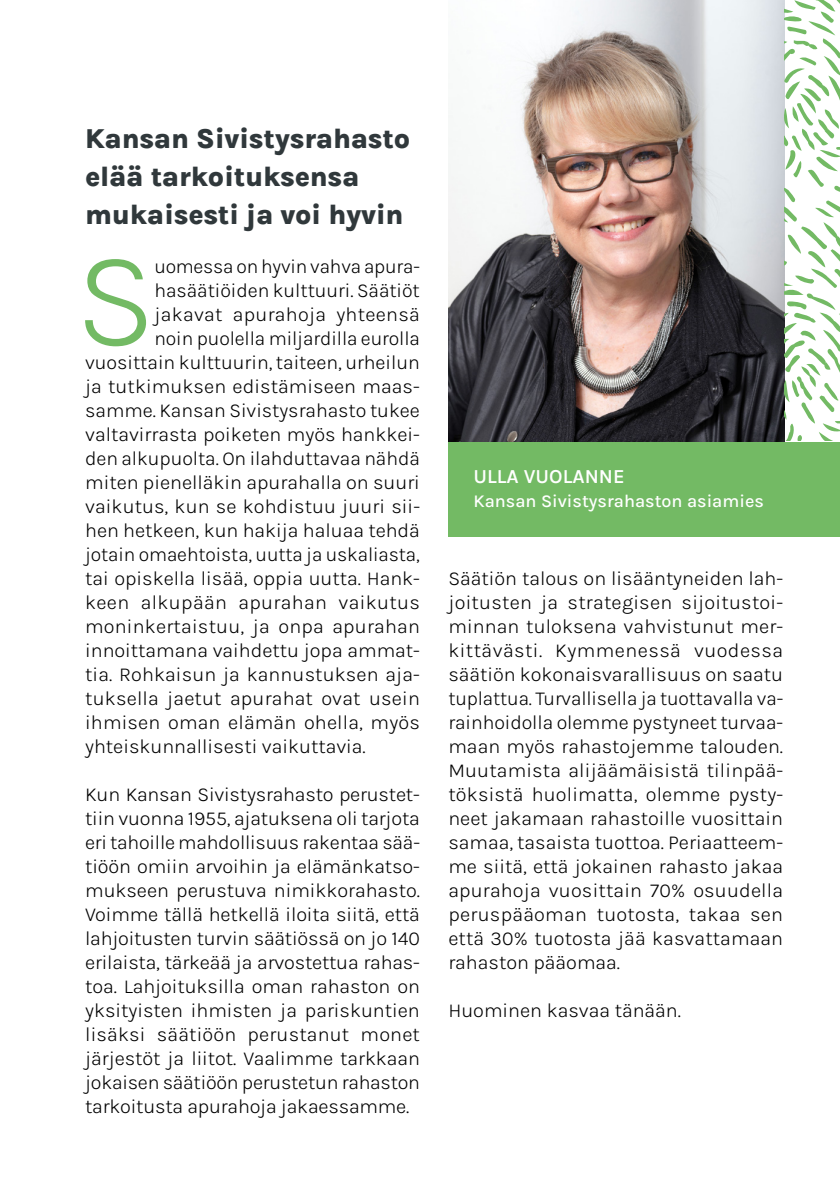
<style>
.page{position:relative;width:840px;height:1191px;background:#fff}
.page>*{position:absolute;margin:0;border:0;box-sizing:border-box;transform-origin:0 0}
.t1{font:300 136.6px "Karla";color:#73ba64}
.t2{font:800 28px/38px "Karla";letter-spacing:-.01em;color:#30383b}
.t3{font:300 20px/24px "Karla";color:#000;text-align:justify}
.t4{font:300 20px "Karla";letter-spacing:.02em;color:#000}
.t5{font:600 20px "Karla";color:#fff}
.t6{font:500 18px "Karla";color:#fff}
</style>
<div class="page">
<img style="left:448px;top:0;width:336px;height:442px">
<svg style="left:784px;top:0;width:56px;height:441px"></svg>
<div style="left:448px;top:442px;width:391px;height:95px;background:#73ba64"></div>
<h2 class="t2" style="left:85px;top:118px;width:326px">Kansan Sivistysrahasto elää tarkoituksensa mukaisesti ja voi hyvin</h2>
<h1 class="t1" style="left:75px;top:213px;width:82px">S</h1>
<p class="t3" style="left:154px;top:254px;width:267px">uomessa on hyvin vahva apura-</p>
<p class="t3" style="left:154px;top:278px;width:267px">hasäätiöiden kulttuuri. Säätiöt</p>
<p class="t3" style="left:154px;top:302px;width:267px">jakavat apurahoja yhteensä</p>
<p class="t3" style="left:154px;top:326px;width:267px">noin puolella miljardilla eurolla</p>
<p class="t3" style="left:85px;top:350px;width:336px">vuosittain kulttuurin, taiteen, urheilun</p>
<p class="t3" style="left:85px;top:374px;width:336px">ja tutkimuksen edistämiseen maas-</p>
<p class="t3" style="left:85px;top:398px;width:336px">samme. Kansan Sivistysrahasto tukee</p>
<p class="t3" style="left:85px;top:422px;width:336px">valtavirrasta poiketen myös hankkei-</p>
<p class="t3" style="left:85px;top:446px;width:336px">den alkupuolta. On ilahduttavaa nähdä</p>
<p class="t3" style="left:85px;top:470px;width:336px">miten pienelläkin apurahalla on suuri</p>
<p class="t3" style="left:85px;top:494px;width:336px">vaikutus, kun se kohdistuu juuri sii-</p>
<p class="t3" style="left:85px;top:518px;width:336px">hen hetkeen, kun hakija haluaa tehdä</p>
<p class="t3" style="left:85px;top:542px;width:336px">jotain omaehtoista, uutta ja uskaliasta,</p>
<p class="t3" style="left:85px;top:566px;width:336px">tai opiskella lisää, oppia uutta. Hank-</p>
<p class="t4" style="left:85px;top:589px;width:336px">keen alkupään apurahan vaikutus</p>
<p class="t3" style="left:85px;top:614px;width:336px">moninkertaistuu, ja onpa apurahan</p>
<p class="t3" style="left:85px;top:638px;width:336px">innoittamana vaihdettu jopa ammat-</p>
<p class="t3" style="left:85px;top:662px;width:336px">tia. Rohkaisun ja kannustuksen aja-</p>
<p class="t3" style="left:85px;top:686px;width:336px">tuksella jaetut apurahat ovat usein</p>
<p class="t3" style="left:85px;top:710px;width:336px">ihmisen oman elämän ohella, myös</p>
<p class="t3" style="left:85px;top:734px;width:282px">yhteiskunnallisesti vaikuttavia.</p>
<p class="t3" style="left:85px;top:782px;width:336px">Kun Kansan Sivistysrahasto perustet&shy;tiin vuonna 1955, ajatuksena oli tarjota eri tahoille mahdollisuus rakentaa sää&shy;tiöön omiin arvoihin ja elämänkatso&shy;mukseen perustuva nimikkorahasto.<br>Voimme tällä hetkellä iloita siitä, että lahjoitusten turvin säätiössä on jo 140 erilaista, tärkeää ja arvostettua rahas&shy;toa. Lahjoituksilla oman rahaston on yksityisten ihmisten ja pariskuntien lisäksi säätiöön perustanut monet järjestöt ja liitot. Vaalimme tarkkaan jokaisen säätiöön perustetun rahaston tarkoitusta apurahoja jakaessamme.</p>
<p class="t5" style="left:473px;top:463px;width:152px">ULLA VUOLANNE</p>
<p class="t6" style="left:473px;top:489px;width:292px">Kansan Sivistysrahaston asiamies</p>
<p class="t3" style="left:448px;top:566px;width:336px">Säätiön talous on lisääntyneiden lah&shy;joitusten ja strategisen sijoitustoi&shy;minnan tuloksena vahvistunut mer&shy;kittävästi. Kymmenessä vuodessa säätiön kokonaisvarallisuus on saatu tuplattua. Turvallisella ja tuottavalla va&shy;rainhoidolla olemme pystyneet turvaa&shy;maan myös rahastojemme talouden.<br>Muutamista alijäämäisistä tilinpää&shy;töksistä huolimatta, olemme pysty&shy;neet jakamaan rahastoille vuosittain samaa, tasaista tuottoa. Periaatteem&shy;me siitä, että jokainen rahasto jakaa apurahoja vuosittain 70% osuudella peruspääoman tuotosta, takaa sen että 30% tuotosta jää kasvattamaan rahaston pääomaa.</p>
<p class="t3" style="left:448px;top:998px;width:234px">Huominen kasvaa tänään.</p>
</div>
